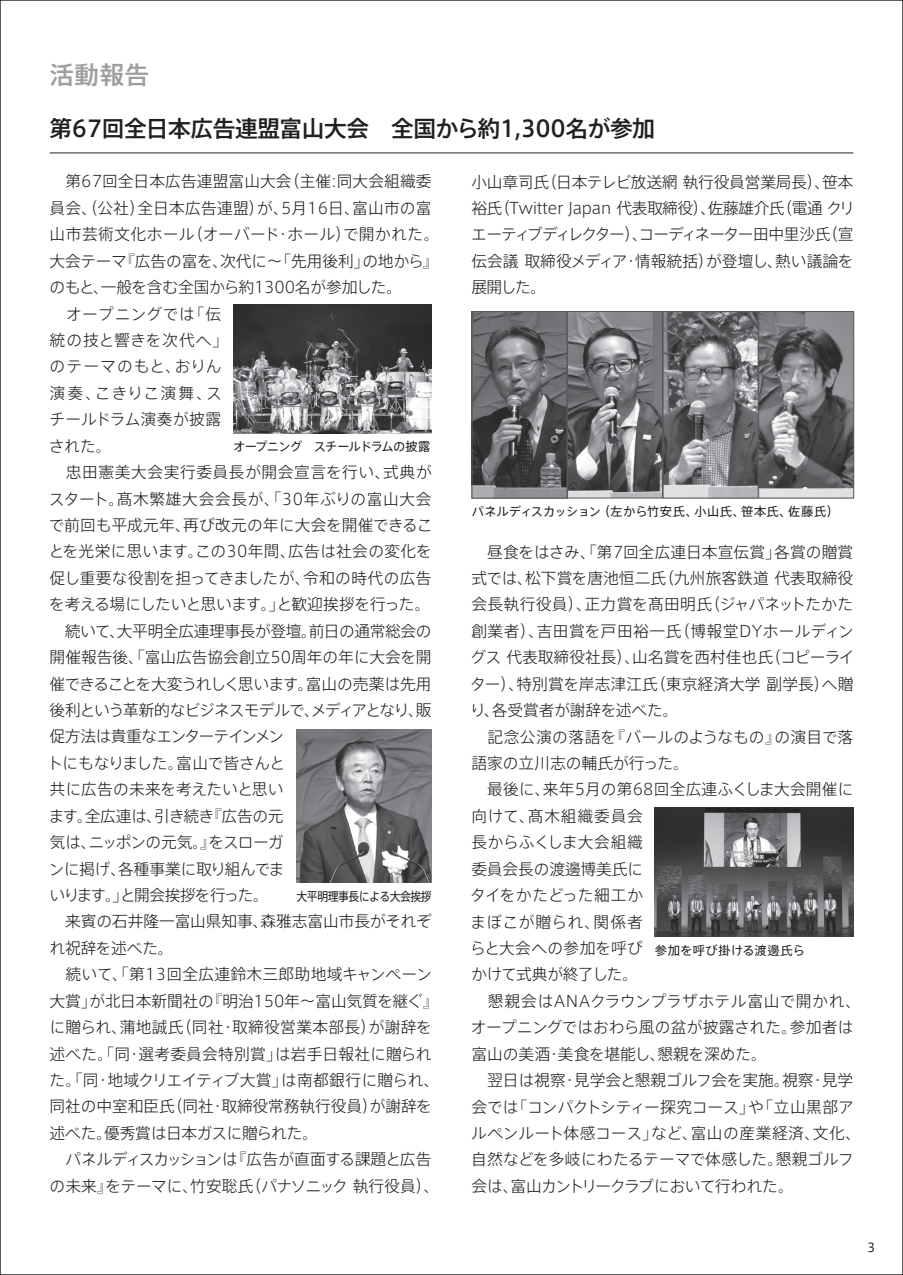
<style>
.page{position:relative;width:903px;height:1275px;background:#fff}
.page>*{position:absolute;margin:0;border:0;box-sizing:border-box;transform-origin:0 0}
.t1{font:500 24.5px "Axis Std";color:#9d9fa2}
.t2{font:500 22.75px "Axis Std";letter-spacing:-.02em;color:#231f20}
.t3{font:300 15.75px/26.4px "Axis Std";letter-spacing:-.005em;color:#231f20}
.t4{font:12.25px "Axis Std";letter-spacing:.01em;color:#231f20}
.t5{font:12.25px "Axis Std";letter-spacing:-.045em;color:#231f20}
.t6{font:12.25px "Axis Std";letter-spacing:-.045em;color:#231f20;scale:.89 1}
.t7{font:12.25px "Axis Std";letter-spacing:.03em;color:#231f20}
</style>
<div class="page">
<img style="left:233px;top:304px;width:199px;height:129px">
<img style="left:655px;top:808px;width:198px;height:129px">
<hr style="left:50px;top:153px;width:803px;height:1px;background:#231f20">
<img style="left:297px;top:729px;width:135px;height:154px">
<img style="left:474px;top:313px;width:378px;height:183px">
<div style="left:472px;top:311px;width:95px;height:187px;border:1px solid #57585a"></div>
<div style="left:567px;top:311px;width:96px;height:187px;border:1px solid #57585a"></div>
<div style="left:663px;top:311px;width:95px;height:187px;border:1px solid #57585a"></div>
<div style="left:758px;top:311px;width:96px;height:187px;border:1px solid #57585a"></div>
<h1 class="t1" style="left:50px;top:56px;width:101px">活動報告</h1>
<h2 class="t2" style="left:50px;top:111px;width:607px">第67回全日本広告連盟富山大会　全国から約1,300名が参加</h2>
<p class="t3" style="left:47px;top:167px;width:394px">　第67回全日本広告連盟富山大会（主催:同大会組織委員会、（公社）全日本広告連盟）が、5月16日、富山市の富山市芸術文化ホール（オーバード・ホール）で開かれた。大会テーマ『広告の富を、次代に～「先用後利」の地から』のもと、一般を含む全国から約1300名が参加した。<br>　オープニングでは「伝<br>統の技と響きを次代へ」<br>のテーマのもと、おりん<br>演奏、こきりこ演舞、ス<br>チールドラム演奏が披露<br>された。<br>　忠田憲美大会実行委員長が開会宣言を行い、式典がスタート。髙木繁雄大会会長が、「30年ぶりの富山大会で前回も平成元年、再び改元の年に大会を開催できることを光栄に思います。この30年間、広告は社会の変化を促し重要な役割を担ってきましたが、令和の時代の広告を考える場にしたいと思います。」と歓迎挨拶を行った。　続いて、大平明全広連理事長が登壇。前日の通常総会の開催報告後、「富山広告協会創立50周年の年に大会を開催できることを大変うれしく思います。富山の売薬は先用後利という革新的なビジネスモデルで、メディアとなり、販促方法は貴重なエンターテインメン<br>トにもなりました。富山で皆さんと<br>共に広告の未来を考えたいと思い<br>ます。全広連は、引き続き『広告の元<br>気は、ニッポンの元気。』をスローガ<br>ンに掲げ、各種事業に取り組んでま<br>いります。」と開会挨拶を行った。<br>　来賓の石井隆一富山県知事、森雅志富山市長がそれぞれ祝辞を述べた。<br>　続いて、「第13回全広連鈴木三郎助地域キャンペーン大賞」が北日本新聞社の『明治150年～富山気質を継ぐ』に贈られ、蒲地誠氏（同社・取締役営業本部長）が謝辞を述べた。「同・選考委員会特別賞」は岩手日報社に贈られた。「同・地域クリエイティブ大賞」は南都銀行に贈られ、同社の中室和臣氏（同社・取締役常務執行役員）が謝辞を述べた。優秀賞は日本ガスに贈られた。<br>　パネルディスカッションは『広告が直面する課題と広告の未来』をテーマに、竹安聡氏（パナソニック 執行役員）、</p>
<p class="t3" style="left:471px;top:167px;width:385px;text-align:justify">小山章司氏（日本テレビ放送網 執行役員営業局長）、笹本裕氏（Twitter Japan 代表取締役）、佐藤雄介氏（電通 クリエーティブディレクター）、コーディネーター田中里沙氏（宣伝会議 取締役メディア・情報統括）が登壇し、熱い議論を展開した。</p>
<p class="t5" style="left:233px;top:438px;width:199px">オープニング　スチールドラムの披露</p>
<p class="t4" style="left:472px;top:503px;width:369px">パネルディスカッション（左から竹安氏、小山氏、笹本氏、佐藤氏）</p>
<p class="t3" style="left:470px;top:537px;width:393px">　昼食をはさみ、「第7回全広連日本宣伝賞」各賞の贈賞式では、松下賞を唐池恒二氏（九州旅客鉄道 代表取締役会長執行役員）、正力賞を髙田明氏（ジャパネットたかた創業者）、吉田賞を戸田裕一氏（博報堂DYホールディングス 代表取締役社長）、山名賞を西村佳也氏（コピーライター）、特別賞を岸志津江氏（東京経済大学 副学長）へ贈り、各受賞者が謝辞を述べた。<br>　記念公演の落語を『バールのようなもの』の演目で落語家の立川志の輔氏が行った。<br>　最後に、来年5月の第68回全広連ふくしま大会開催に向けて、髙木組織委員会<br>長からふくしま大会組織<br>委員会長の渡邊博美氏に<br>タイをかたどった細工か<br>まぼこが贈られ、関係者<br>らと大会への参加を呼び<br>かけて式典が終了した。<br>　懇親会はANAクラウンプラザホテル富山で開かれ、オープニングではおわら風の盆が披露された。参加者は富山の美酒・美食を堪能し、懇親を深めた。<br>　翌日は視察・見学会と懇親ゴルフ会を実施。視察・見学会では「コンパクトシティー探究コース」や「立山黒部アルペンルート体感コース」など、富山の産業経済、文化、自然などを多岐にわたるテーマで体感した。懇親ゴルフ会は、富山カントリークラブにおいて行われた。</p>
<p class="t6" style="left:297px;top:887px;width:153px">大平明理事長による大会挨拶</p>
<p class="t7" style="left:655px;top:941px;width:152px">参加を呼び掛ける渡邊氏ら</p>
<p class="t5" style="left:867px;top:1238px;width:10px">3</p>
</div>
